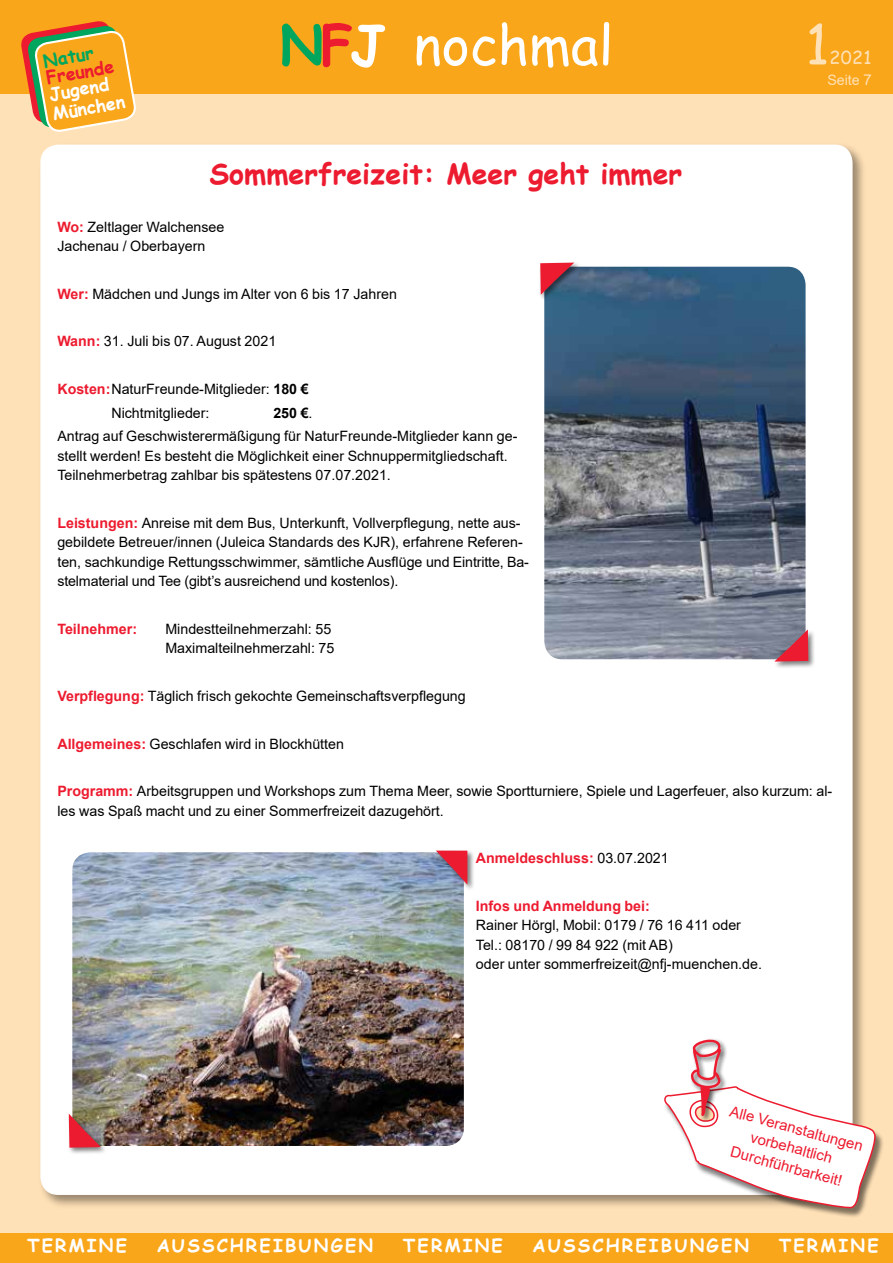
<style>
.page{position:relative;width:893px;height:1263px;background:#fff}
.page>*{position:absolute;margin:0;border:0;box-sizing:border-box;transform-origin:0 0}
.t1{font:54px "Comic Sans MS";color:#fff}
.t2{font:54px "Comic Sans MS";color:#ffe1b7}
.t3{font:700 28.5px "Comic Sans MS";color:#ed1b2f}
.t4{font:700 18px "Comic Sans MS";letter-spacing:.12em;color:#fff}
.t5{font:18px "Comic Sans MS";color:#ffe1b7}
.t6{font:700 17.85px/19.8px "Comic Sans MS";color:#fff}
.t7{font:700 17.85px "Comic Sans MS";color:#ed1b2f}
.t8{font:700 17.85px "Comic Sans MS";color:#00a65d}
.t9{font:15px/19.5px "Arial";color:#ed1b2f;text-align:center}
.t10{font:14.25px/19.5px "Arial";color:#000}
.t11{font:700 14.25px "Arial";color:#ed1b2f}
.t12{font:14.25px "Arial";color:#ffe1b7}
.s1{font-weight:700;color:#00a65d}
.s2{font-weight:700;color:#ed1b2f}
.s3{font-weight:700}
.s4{font-size:15px}
.s5{font-weight:400;color:#000}
</style>
<div class="page">
<div style="left:0;top:37px;width:893px;height:1226px;background:#ffe1b7"></div>
<div style="left:0;top:0;width:893px;height:94px;background:#faa61a"></div>
<svg style="left:21px;top:21px;width:115px;height:111px"></svg>
<div style="left:0;top:1233px;width:893px;height:30px;background:#faa61a"></div>
<div style="left:38px;top:142px;width:829px;height:1067px;background:#000;opacity:.4"></div>
<div style="left:40px;top:145px;width:813px;height:1050px;background:#fff;border-radius:18px"></div>
<img style="left:544px;top:267px;width:262px;height:392px">
<div style="left:773px;top:628px;width:43px;height:41px;background:#000;opacity:.5"></div>
<svg style="left:774px;top:629px;width:34px;height:32px"></svg>
<div style="left:538px;top:261px;width:43px;height:41px;background:#000;opacity:.5"></div>
<svg style="left:540px;top:263px;width:34px;height:32px"></svg>
<div style="left:664px;top:1088px;width:220px;height:131px;background:#000;opacity:.5"></div>
<svg style="left:664px;top:1039px;width:212px;height:172px"></svg>
<img style="left:72px;top:852px;width:392px;height:294px">
<div style="left:67px;top:1112px;width:41px;height:43px;background:#000;opacity:.5"></div>
<svg style="left:69px;top:1113px;width:32px;height:35px"></svg>
<div style="left:435px;top:849px;width:40px;height:42px;background:#000;opacity:.5"></div>
<svg style="left:436px;top:851px;width:31px;height:34px"></svg>
<p class="t8" style="left:41px;top:48px;width:55px;rotate:-10deg">NATUR</p>
<p class="t7" style="left:44px;top:65px;width:71px;rotate:-10deg">FREUNDE</p>
<p class="t6" style="left:48px;top:84px;width:75px;rotate:-10deg">JUGEND<br>MÜNCHEN</p>
<h1 class="t1" style="left:280px;top:5px;width:335px"><span class="s1">N</span><span class="s2">F</span><span class="s3">J</span> nochmal</h1>
<h1 class="t2" style="left:805px;top:5px;width:26px">1</h1>
<p class="t5" style="left:830px;top:45px;width:44px">2021</p>
<p class="t12" style="left:827px;top:71px;width:46px">Seite <span class="s4">7</span></p>
<h2 class="t3" style="left:210px;top:153px;width:474px">SOMMERFREIZEIT: MEER GEHT IMMER</h2>
<p class="t10" style="left:57px;top:217px;width:169px"><span class="s2">Wo:</span> Zeltlager Walchensee<br>Jachenau / Oberbayern</p>
<p class="t10" style="left:57px;top:284px;width:341px"><span class="s2">Wer:</span> Mädchen und Jungs im Alter von 6 bis 17 Jahren</p>
<p class="t10" style="left:57px;top:332px;width:220px"><span class="s2">Wann:</span> 31. Juli bis 07. August 2021</p>
<p class="t10" style="left:111px;top:377px;width:199px;line-height:23.7px;text-indent:-54px"><span class="s2">Kosten:</span>NaturFreunde-Mitglieder: <span class="s3">180 €<br></span>Nichtmitglieder:</p>
<p class="t10" style="left:57px;top:401px;width:462px;line-height:23.7px;text-indent:216px"><span class="s3">250 €</span>.<br>Antrag auf Geschwisterermäßigung für NaturFreunde-Mitglieder kann ge-</p>
<p class="t10" style="left:57px;top:446px;width:452px">stellt werden! Es besteht die Möglichkeit einer Schnuppermitgliedschaft.<br>Teilnehmerbetrag zahlbar bis spätestens 07.07.2021.</p>
<p class="t10" style="left:57px;top:513px;width:473px"><span class="s2">Leistungen:</span> Anreise mit dem Bus, Unterkunft, Vollverpflegung, nette aus&shy;gebildete Betreuer/innen (Juleica Standards des KJR), erfahrene Referen&shy;ten, sachkundige Rettungsschwimmer, sämtliche Ausflüge und Eintritte, Ba&shy;stelmaterial und Tee (gibt’s ausreichend und kostenlos).</p>
<p class="t11" style="left:57px;top:619px;width:81px">Teilnehmer:</p>
<p class="t10" style="left:165px;top:619px;width:171px">Mindestteilnehmerzahl: 55<br>Maximalteilnehmerzahl: 75</p>
<p class="t10" style="left:57px;top:686px;width:410px"><span class="s2">Verpflegung:</span> Täglich frisch gekochte Gemeinschaftsverpflegung</p>
<p class="t10" style="left:57px;top:734px;width:288px"><span class="s2">Allgemeines:</span> Geschlafen wird in Blockhütten</p>
<p class="t10" style="left:57px;top:781px;width:776px"><span class="s2">Programm:</span> Arbeitsgruppen und Workshops zum Thema Meer, sowie Sportturniere, Spiele und Lagerfeuer, also kurzum: al&shy;les was Spaß macht und zu einer Sommerfreizeit dazugehört.</p>
<p class="t11" style="left:476px;top:848px;width:194px">Anmeldeschluss: <span class="s5">03.07.2021</span></p>
<p class="t11" style="left:476px;top:895px;width:176px">Infos und Anmeldung bei:</p>
<p class="t10" style="left:476px;top:915px;width:288px">Rainer Hörgl, Mobil: 0179 / 76 16 411 oder<br>Tel.: 08170 / 99 84 922 (mit AB)<br>oder unter sommerfreizeit@nfj-muenchen.de.</p>
<p class="t9" style="left:733px;top:1101px;width:139px;rotate:15deg">Alle Veranstaltungen vorbehaltlich<br>Durchführbarkeit!</p>
<p class="t4" style="left:27px;top:1232px;width:101px">TERMIN E</p>
<p class="t4" style="left:157px;top:1232px;width:213px">AUSSCHREIBUNGEN</p>
<p class="t4" style="left:403px;top:1232px;width:101px">TERMIN E</p>
<p class="t4" style="left:532px;top:1232px;width:213px">AUSSCHREIBUNGEN</p>
<p class="t4" style="left:779px;top:1232px;width:101px">TERMINE</p>
</div>
